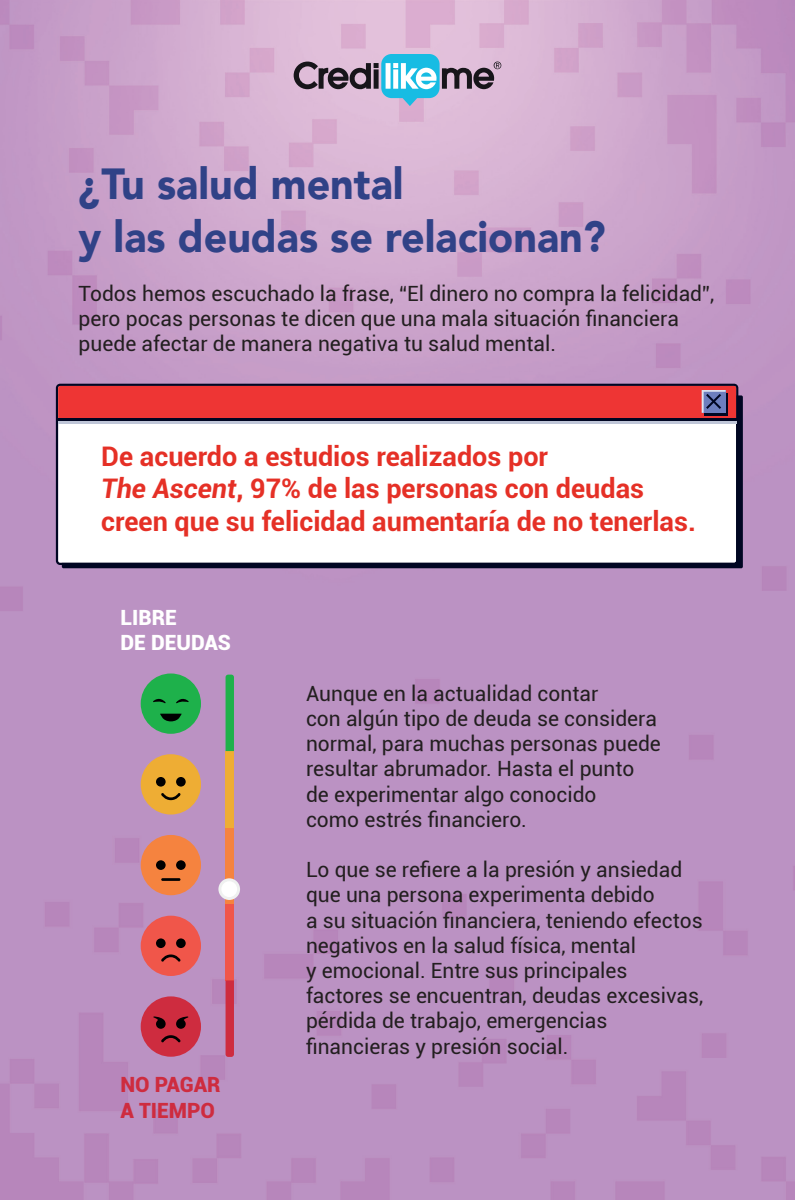
<style>
.page{position:relative;width:795px;height:1200px;background:#fff}
.page>*{position:absolute;margin:0;border:0;box-sizing:border-box;transform-origin:0 0}
.t1{font:900 43.5px/52.2px "Avenir";color:#304287;scale:.95 1}
.t2{font:700 27px/32.4px "Roboto";color:#e53026}
.t3{font:21px/25.2px "Roboto";color:#231f20}
.t4{font:900 21px/25.2px "Roboto";color:#ce2c3f}
.t5{font:900 21px/25.2px "Roboto";color:#fff}
.s1{font-style:italic}
</style>
<div class="page">
<img style="left:0;top:0;width:795px;height:1200px">
<div style="left:62px;top:395px;width:681px;height:173px;background:#000622;border-radius:2px"></div>
<div style="left:56px;top:384px;width:682px;height:181px;background:#fff"></div>
<div style="left:58px;top:419px;width:678px;height:5px;background:#bfc6d8"></div>
<hr style="left:58px;top:418px;width:678px;height:3px;background:#000622">
<div style="left:58px;top:386px;width:678px;height:32px;background:#ee3534"></div>
<div style="left:141px;top:996px;width:60px;height:61px;background:#ce2c3f;border-radius:50%"></div>
<svg style="left:176px;top:1016px;width:12px;height:13px"></svg>
<svg style="left:153px;top:1016px;width:13px;height:13px"></svg>
<svg style="left:161px;top:1035px;width:20px;height:8px"></svg>
<div style="left:141px;top:916px;width:60px;height:60px;background:#f0564a;border-radius:50%"></div>
<div style="left:176px;top:938px;width:10px;height:10px;background:#000001;border-radius:50%"></div>
<div style="left:156px;top:938px;width:10px;height:10px;background:#000001;border-radius:50%"></div>
<svg style="left:161px;top:954px;width:20px;height:8px"></svg>
<div style="left:141px;top:835px;width:60px;height:60px;background:#f5833f;border-radius:50%"></div>
<div style="left:176px;top:860px;width:10px;height:10px;background:#000001;border-radius:50%"></div>
<div style="left:156px;top:860px;width:10px;height:10px;background:#000001;border-radius:50%"></div>
<hr style="left:161px;top:878px;width:19px;height:3px;background:#000001">
<div style="left:141px;top:754px;width:60px;height:61px;background:#eead34;border-radius:50%"></div>
<div style="left:176px;top:777px;width:10px;height:10px;background:#000001;border-radius:50%"></div>
<div style="left:156px;top:777px;width:10px;height:10px;background:#000001;border-radius:50%"></div>
<svg style="left:161px;top:793px;width:20px;height:7px"></svg>
<div style="left:141px;top:673px;width:60px;height:61px;background:#1eb14b;border-radius:50%"></div>
<svg style="left:176px;top:698px;width:13px;height:5px"></svg>
<svg style="left:153px;top:698px;width:13px;height:5px"></svg>
<svg style="left:160px;top:714px;width:22px;height:7px"></svg>
<div style="left:226px;top:828px;width:8px;height:76px;background:#f5833f"></div>
<div style="left:226px;top:751px;width:8px;height:77px;background:#eead34"></div>
<svg style="left:226px;top:675px;width:8px;height:76px"></svg>
<div style="left:226px;top:904px;width:8px;height:76px;background:#f0564a"></div>
<svg style="left:226px;top:980px;width:8px;height:77px"></svg>
<div style="left:218px;top:878px;width:22px;height:22px;background:#eff1f0;border-radius:50%"></div>
<div style="left:221px;top:881px;width:16px;height:16px;background:#fff;border-radius:50%"></div>
<svg style="left:294px;top:54px;width:207px;height:52px;background:#a0a5bd"></svg>
<h1 class="t1" style="left:79px;top:157px;width:556px">¿Tu salud mental<br>y las deudas se relacionan?</h1>
<p class="t3" style="left:79px;top:280px;width:637px">Todos hemos escuchado la frase, “El dinero no compra la felicidad”, pero pocas personas te dicen que una mala situación financiera puede afectar de manera negativa tu salud mental.</p>
<p class="t2" style="left:101px;top:439px;width:596px">De acuerdo a estudios realizados por<br><span class="s1">The Ascent</span>, 97% de las personas con deudas creen que su felicidad aumentaría de no tenerlas.</p>
<p class="t5" style="left:120px;top:604px;width:112px">LIBRE<br>DE DEUDAS</p>
<p class="t4" style="left:120px;top:1071px;width:102px">NO PAGAR<br>A TIEMPO</p>
<p class="t3" style="left:306px;top:680px;width:356px">Aunque en la actualidad contar<br>con algún tipo de deuda se considera normal, para muchas personas puede resultar abrumador. Hasta el punto de experimentar algo conocido<br>como estrés financiero.</p>
<p class="t3" style="left:306px;top:856px;width:399px">Lo que se refiere a la presión y ansiedad que una persona experimenta debido<br>a su situación financiera, teniendo efectos negativos en la salud física, mental<br>y emocional. Entre sus principales factores se encuentran, deudas excesivas, pérdida de trabajo, emergencias financieras y presión social.</p>
</div>
